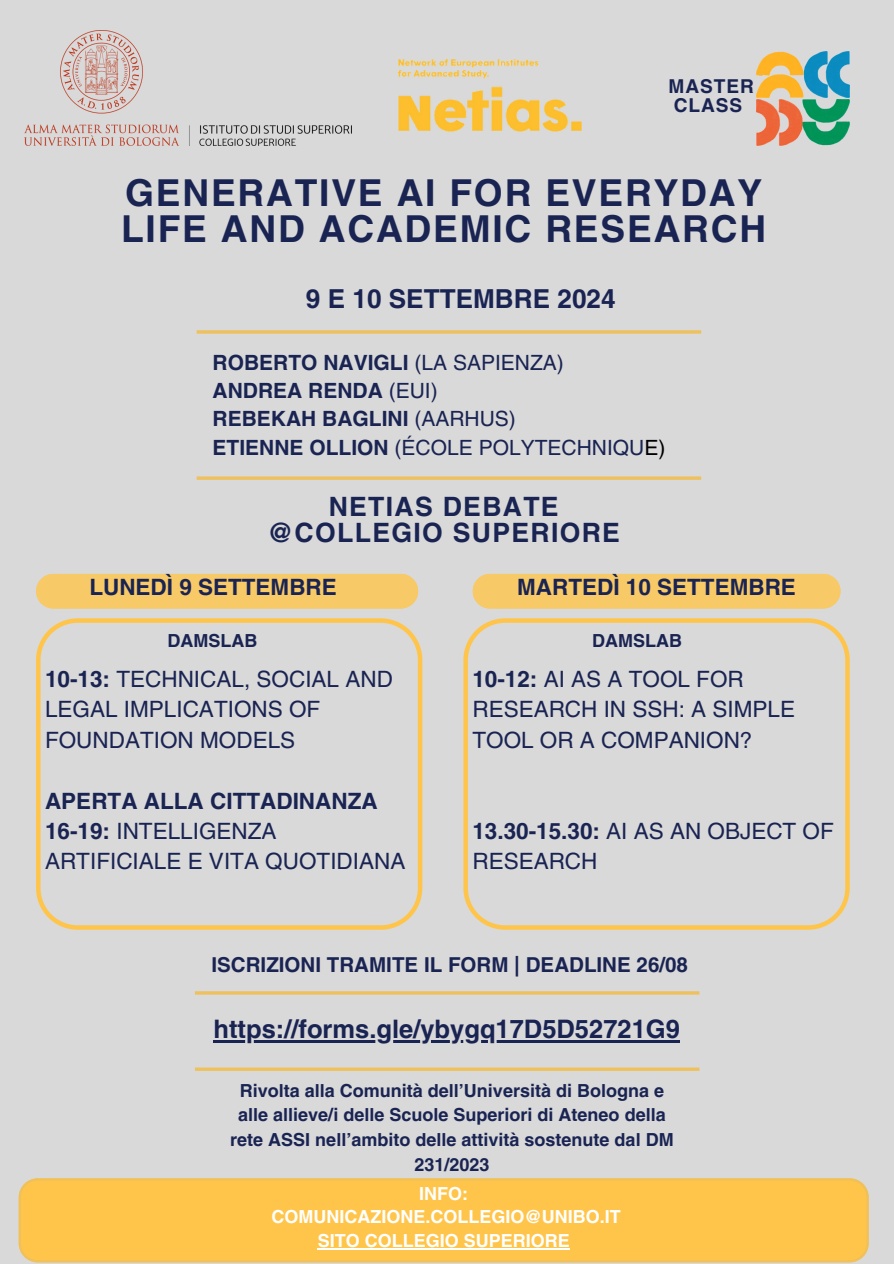
<style>
.page{position:relative;width:894px;height:1264px;background:#fff}
.page>*{position:absolute;margin:0;border:0;box-sizing:border-box;transform-origin:0 0}
.t1{font:700 37.2px/36px "Helvetica LT Pro";letter-spacing:.05em;color:#1a2453}
.t2{font:700 26.7px/25.8px "Helvetica LT Pro";letter-spacing:.05em;color:#1a2453;text-align:center}
.t3{font:700 26.1px "Helvetica LT Pro";color:#1a2453}
.t4{font:700 25.5px "Helvetica LT Pro";color:#1a2453}
.t5{font:22.5px/30.3px "Helvetica LT Pro";color:#1a2453}
.t6{font:700 22.5px "Helvetica LT Pro";color:#1a2453}
.t7{font:700 21px/28.2px "Helvetica LT Pro";color:#1a2453}
.t8{font:700 20.55px "Helvetica LT Pro";color:#1a2453}
.t9{font:700 19.2px/18.8px "Helvetica LT Pro";letter-spacing:.05em;color:#1a2453}
.t10{font:700 18px/24.8px "Helvetica LT Pro";color:#1a2453;text-align:center}
.t11{font:700 18px/23.7px "Helvetica LT Pro";color:#fff;text-align:center}
.s1{font-weight:400}
.s2{font-weight:400;color:#000}
.s3{font-weight:700}
</style>
<div class="page">
<div style="left:0;top:0;width:893px;height:1263px;background:#d9d9d9"></div>
<img style="left:25px;top:30px;width:326px;height:115px">
<svg style="left:19px;top:1178px;width:849px;height:84px;background:#fdc54d"></svg>
<hr style="left:317px;top:1247px;width:252px;height:2px;background:#fff">
<img style="left:756px;top:51px;width:93px;height:94px">
<svg style="left:197px;top:330px;width:504px;height:4px;background:#eac46f"></svg>
<svg style="left:197px;top:476px;width:504px;height:4px;background:#eac46f"></svg>
<img style="left:398px;top:59px;width:183px;height:73px">
<hr style="left:195px;top:1067px;width:504px;height:3px;background:#eec15c">
<hr style="left:195px;top:991px;width:504px;height:3px;background:#eec15c">
<hr style="left:213px;top:1040px;width:466px;height:2px;background:#1a2453">
<div style="left:36px;top:574px;width:381px;height:34px;background:#f7c967"></div>
<svg style="left:36px;top:618px;width:386px;height:311px"></svg>
<div style="left:472px;top:574px;width:368px;height:34px;background:#f7c967"></div>
<svg style="left:463px;top:618px;width:386px;height:311px"></svg>
<h6 class="t9" style="left:668px;top:79px;width:87px">MASTER<br>CLASS</h6>
<h5 class="t1" style="left:121px;top:179px;width:646px">GENERATIVE AI FOR EVERYDAY<br>LIFE AND ACADEMIC RESEARCH</h5>
<h2 class="t3" style="left:306px;top:289px;width:311px">9 E 10 SETTEMBRE 2024</h2>
<h2 class="t7" style="left:212px;top:351px;width:454px">ROBERTO NAVIGLI <span class="s1">(LA SAPIENZA)<br></span>ANDREA RENDA <span class="s1">(EUI)<br></span>REBEKAH BAGLINI <span class="s1">(AARHUS)<br></span>ETIENNE OLLION <span class="s1">(ÉCOLE POLYTECHNIQU</span><span class="s2">E)</span></h2>
<h6 class="t2" style="left:267px;top:496px;width:354px">NETIAS DEBATE @COLLEGIO SUPERIORE</h6>
<h4 class="t6" style="left:517px;top:579px;width:280px">MARTEDÌ 10 SETTEMBRE</h4>
<h5 class="t6" style="left:89px;top:579px;width:249px">LUNEDÌ 9 SETTEMBRE</h5>
<h3 class="t10" style="left:167px;top:630px;width:91px">DAMSLAB</h3>
<p class="t10" style="left:592px;top:630px;width:91px">DAMSLAB</p>
<h5 class="t5" style="left:45px;top:666px;width:349px"><span class="s3">10-13:</span> TECHNICAL, SOCIAL AND<br>LEGAL IMPLICATIONS OF<br>FOUNDATION MODELS</h5>
<h5 class="t5" style="left:45px;top:787px;width:362px"><span class="s3">APERTA ALLA CITTADINANZA<br>16-19:</span> INTELLIGENZA<br>ARTIFICIALE E VITA QUOTIDIANA</h5>
<h6 class="t5" style="left:472px;top:666px;width:324px"><span class="s3">10-12:</span> AI AS A TOOL FOR<br>RESEARCH IN SSH: A SIMPLE<br>TOOL OR A COMPANION?</h6>
<h5 class="t5" style="left:472px;top:818px;width:363px"><span class="s3">13.30-15.30:</span> AI AS AN OBJECT OF<br>RESEARCH</h5>
<h4 class="t8" style="left:211px;top:957px;width:478px">ISCRIZIONI TRAMITE IL FORM | DEADLINE 26/08</h4>
<h4 class="t4" style="left:213px;top:1019px;width:468px">https://forms.gle/ybygq17D5D52721G9</h4>
<p class="t10" style="left:230px;top:1079px;width:445px">Rivolta alla Comunità dell’Università di Bologna e alle allieve/i delle Scuole Superiori di Ateneo della rete ASSI nell’ambito delle attività sostenute dal DM 231/2023</p>
<p class="t11" style="left:271px;top:1183px;width:351px">INFO:<br>COMUNICAZIONE.COLLEGIO@UNIBO.IT<br>SITO COLLEGIO SUPERIORE</p>
</div>
